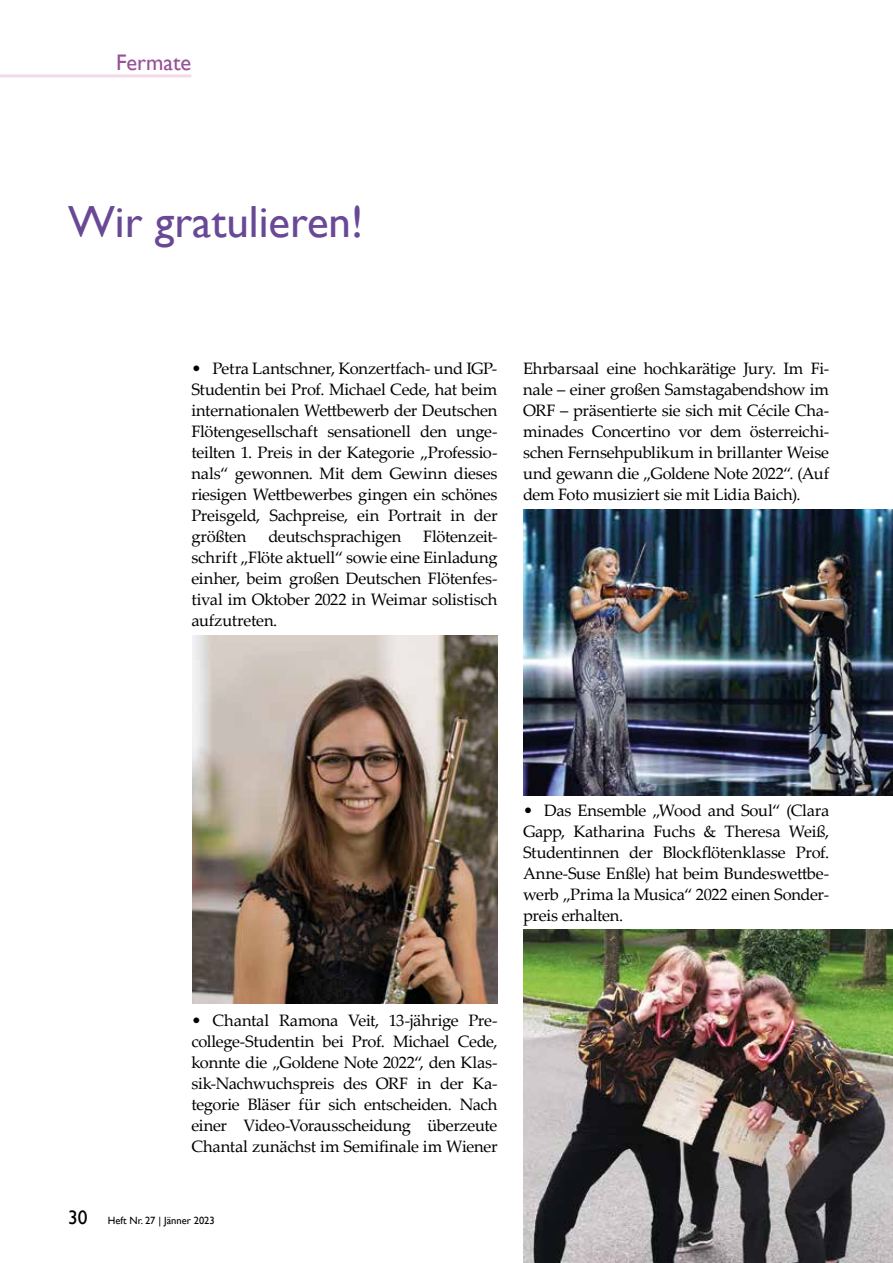
<style>
.page{position:relative;width:893px;height:1263px;background:#fff}
.page>*{position:absolute;margin:0;border:0;box-sizing:border-box;transform-origin:0 0}
.t1{font:45px "Gill Sans";color:#694995}
.t2{font:22.5px "Gill Sans";color:#985197}
.t3{font:16.5px/21px "Palatino Linotype";letter-spacing:-.02em;color:#000;text-align:justify}
.t4{font:10.5px "Gill Sans";color:#000}
.s1{font-size:19.5px}
</style>
<div class="page">
<hr style="left:0;top:74px;width:191px;height:3px;background:#f3dae8">
<img style="left:193px;top:636px;width:304px;height:367px">
<img style="left:523px;top:510px;width:370px;height:285px">
<img style="left:523px;top:930px;width:370px;height:333px">
<h2 class="t2" style="left:116px;top:49px;width:77px">Fermate</h2>
<h1 class="t1" style="left:68px;top:195px;width:297px">Wir gratulieren!</h1>
<p class="t3" style="left:191px;top:357px;width:308px">• Petra Lantschner, Konzertfach- und IGP-Studentin bei Prof. Michael Cede, hat beim internationalen Wettbewerb der Deutschen Flötengesellschaft sensationell den unge&shy;teilten 1. Preis in der Kategorie „Professio&shy;nals“ gewonnen. Mit dem Gewinn dieses riesigen Wettbewerbes gingen ein schönes Preisgeld, Sachpreise, ein Portrait in der größten</p>
<p class="t3" style="left:191px;top:525px;width:308px;text-indent:232px">Flötenzeit&shy;schrift „Flöte aktuell“ sowie eine Einladung einher, beim großen Deutschen Flötenfes&shy;tival im Oktober 2022 in Weimar solistisch aufzutreten.</p>
<p class="t3" style="left:268px;top:525px;width:134px">deutschsprachigen</p>
<p class="t3" style="left:523px;top:357px;width:308px">Ehrbarsaal eine hochkarätige Jury. Im Fi&shy;nale – einer großen Samstagabendshow im ORF – präsentierte sie sich mit Cécile Cha&shy;minades Concertino vor dem österreichi&shy;schen Fernsehpublikum in brillanter Weise und gewann die „Goldene Note 2022“. (Auf dem Foto musiziert sie mit Lidia Baich).</p>
<p class="t3" style="left:523px;top:799px;width:308px">• Das Ensemble „Wood and Soul“ (Clara Gapp, Katharina Fuchs &amp; Theresa Weiß, Studentinnen der Blockflötenklasse Prof.<br>Anne-Suse Enßle) hat beim Bundeswettbe&shy;werb „Prima la Musica“ 2022 einen Sonder&shy;preis erhalten.</p>
<p class="t3" style="left:191px;top:1009px;width:308px">• Chantal Ramona Veit, 13-jährige Pre&shy;college-Studentin bei Prof. Michael Cede, konnte die „Goldene Note 2022“, den Klas&shy;sik-Nachwuchspreis des ORF in der Ka&shy;tegorie Bläser für sich entscheiden. Nach einer Video-Vorausscheidung überzeute Chantal zunächst im Semifinale im Wiener</p>
<p class="t4" style="left:68px;top:1214px;width:148px"><span class="s1">30</span> Heft Nr. 27 | Jänner 2023</p>
</div>
